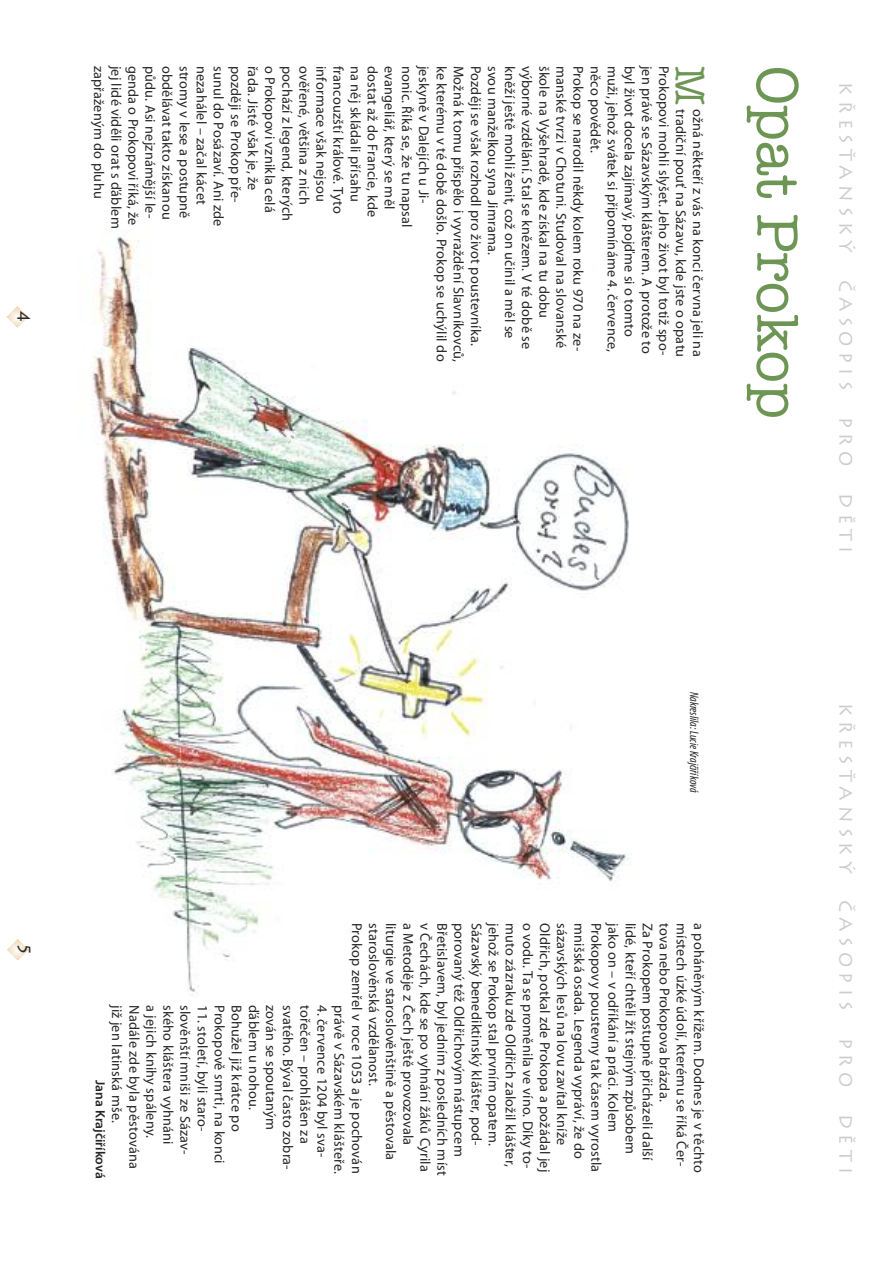
<style>
.page{position:relative;width:893px;height:1263px;background:#fff}
.page>*{position:absolute;margin:0;border:0;box-sizing:border-box;transform-origin:0 0}
.t1{font:60px "American Typewriter";color:#6d9655}
.t2{font:41.25px "American Typewriter";color:#6d9655}
.t3{font:18px "Lithos Pro";letter-spacing:.3em;color:#cdcdcd}
.t4{font:18px "Lithos Pro";color:#272627}
.t5{font:14.25px/17.1px "Myriad Pro";letter-spacing:.015em;color:#272627}
.t6{font:600 13.5px "Myriad Pro";color:#272627}
.t7{font:italic condensed 12.45px "Myriad Pro";color:#272627}
</style>
<div class="page">
<svg style="left:7px;top:939px;width:21px;height:21px"></svg>
<svg style="left:7px;top:306px;width:21px;height:22px"></svg>
<img style="left:92px;top:236px;width:537px;height:761px">
<p class="t4" style="left:34px;top:310px;width:14px;rotate:90deg">4</p>
<p class="t4" style="left:34px;top:943px;width:14px;rotate:90deg">5</p>
<p class="t5" style="left:431px;top:66px;width:164px;rotate:90deg">jeskyně v Dalejích u Ji&shy;nonic. Říká se, že tu napsal evangeliář, který se měl dostat až do Francie, kde na něj skládali přísahu francouzští králové. Tyto informace však nejsou ověřené, většina z nich pochází z legend, kterých o Prokopovi vznikla celá řada. Jisté však je, že později se Prokop pře&shy;sunul do Posázaví. Ani zde nezahálel – začal kácet stromy v lese a postupně obdělávat takto získanou půdu. Asi nejznámější le&shy;genda o Prokopovi říká, že jej lidé viděli orat s ďáblem zapřaženým do pluhu</p>
<h1 class="t1" style="left:812px;top:66px;width:355px;rotate:90deg">Opat Prokop</h1>
<p class="t5" style="left:654px;top:66px;width:290px;rotate:90deg">jen právě se Sázavským klášterem. A protože to</p>
<p class="t5" style="left:534px;top:66px;width:285px;rotate:90deg">výborné vzdělání. Stal se knězem. V té době se</p>
<p class="t5" style="left:552px;top:66px;width:254px;rotate:90deg">škole na Vyšehradě, kde získal na tu dobu</p>
<p class="t5" style="left:500px;top:66px;width:191px;rotate:90deg">svou manželkou syna Jimrama.</p>
<h2 class="t2" style="left:713px;top:66px;width:41px;rotate:90deg">M</h2>
<p class="t5" style="left:705px;top:109px;width:249px;rotate:90deg">ožná někteří z vás na konci června jeli na</p>
<p class="t5" style="left:466px;top:66px;width:298px;rotate:90deg">Možná k tomu přispělo i vyvraždění Slavníkovců,</p>
<p class="t5" style="left:637px;top:66px;width:273px;rotate:90deg">byl život docela zajímavý, pojďme si o tomto</p>
<p class="t5" style="left:620px;top:66px;width:288px;rotate:90deg">muži, jehož svátek si připomínáme 4. července,</p>
<p class="t5" style="left:603px;top:66px;width:89px;rotate:90deg">něco povědět.</p>
<p class="t5" style="left:569px;top:66px;width:284px;rotate:90deg">manské tvrzi v Chotuni. Studoval na slovanské</p>
<p class="t5" style="left:517px;top:66px;width:274px;rotate:90deg">kněží ještě mohli ženit, což on učinil a měl se</p>
<p class="t5" style="left:449px;top:66px;width:297px;rotate:90deg">ke kterému v té době došlo. Prokop se uchýlil do</p>
<p class="t5" style="left:671px;top:66px;width:291px;rotate:90deg">Prokopovi mohli slyšet. Jeho život byl totiž spo-</p>
<p class="t5" style="left:586px;top:66px;width:287px;rotate:90deg">Prokop se narodil někdy kolem roku 970 na ze-</p>
<p class="t5" style="left:483px;top:66px;width:282px;rotate:90deg">Později se však rozhodl pro život poustevníka.</p>
<p class="t5" style="left:688px;top:109px;width:250px;rotate:90deg">tradiční pouť na Sázavu, kde jste o opatu</p>
<p class="t3" style="left:856px;top:82px;width:172px;rotate:90deg">KŘESŤANSKÝ</p>
<p class="t3" style="left:856px;top:279px;width:112px;rotate:90deg">ČASOPIS</p>
<p class="t3" style="left:856px;top:417px;width:51px;rotate:90deg">PRO</p>
<p class="t3" style="left:856px;top:493px;width:61px;rotate:90deg">DĚTI</p>
<p class="t7" style="left:699px;top:691px;width:102px;rotate:90deg">Nakreslila: Lucie Krajčiříková</p>
<p class="t5" style="left:621px;top:923px;width:210px;rotate:90deg">jako on – v odříkání a práci. Kolem</p>
<p class="t5" style="left:501px;top:923px;width:224px;rotate:90deg">jehož se Prokop stal prvním opatem.</p>
<p class="t5" style="left:433px;top:923px;width:250px;rotate:90deg">v Čechách, kde se po vyhnání žáků Cyrila</p>
<p class="t5" style="left:672px;top:923px;width:180px;rotate:90deg">tova nebo Prokopova brázda.</p>
<p class="t5" style="left:655px;top:923px;width:239px;rotate:90deg">Za Prokopem postupně přicházeli další</p>
<p class="t5" style="left:706px;top:923px;width:251px;rotate:90deg">a poháněným křížem. Dodnes je v těchto</p>
<p class="t5" style="left:416px;top:923px;width:224px;rotate:90deg">a Metoděje z Čech ještě provozovala</p>
<p class="t5" style="left:552px;top:923px;width:251px;rotate:90deg">Oldřich, potkal zde Prokopa a požádal jej</p>
<p class="t5" style="left:535px;top:923px;width:247px;rotate:90deg">o vodu. Ta se proměnila ve víno. Díky to-</p>
<p class="t5" style="left:569px;top:923px;width:224px;rotate:90deg">sázavských lesů na lovu zavítal kníže</p>
<p class="t5" style="left:381px;top:923px;width:165px;rotate:90deg">staroslověnská vzdělanost.</p>
<p class="t5" style="left:484px;top:923px;width:224px;rotate:90deg">Sázavský benediktinský klášter, pod-</p>
<p class="t5" style="left:689px;top:923px;width:245px;rotate:90deg">místech úzké údolí, kterému se říká Čer-</p>
<p class="t5" style="left:587px;top:923px;width:238px;rotate:90deg">mnišská osada. Legenda vypráví, že do</p>
<p class="t5" style="left:518px;top:923px;width:245px;rotate:90deg">muto zázraku zde Oldřich založil klášter,</p>
<p class="t5" style="left:467px;top:923px;width:235px;rotate:90deg">porovaný též Oldřichovým nástupcem</p>
<p class="t5" style="left:638px;top:923px;width:233px;rotate:90deg">lidé, kteří chtěli žít stejným způsobem</p>
<p class="t5" style="left:398px;top:923px;width:239px;rotate:90deg">liturgie ve staroslověnštině a pěstovala</p>
<p class="t5" style="left:604px;top:923px;width:251px;rotate:90deg">Prokopovy poustevny tak časem vyrostla</p>
<p class="t5" style="left:450px;top:923px;width:254px;rotate:90deg">Břetislavem, byl jedním z posledních míst</p>
<p class="t5" style="left:364px;top:923px;width:252px;rotate:90deg">Prokop zemřel v roce 1053 a je pochován</p>
<p class="t5" style="left:210px;top:1005px;width:165px;rotate:90deg">11. století, byli staro&shy;slověnští mniši ze Sázav&shy;ského kláštera vyhnáni<br>a jejich knihy spáleny.<br>Nadále zde byla pěstována již jen latinská mše.</p>
<p class="t5" style="left:330px;top:1005px;width:166px;rotate:90deg">4. července 1204 byl sva&shy;tořečen – prohlášen za svatého. Býval často zobra&shy;zován se spoutaným ďáblem u nohou.<br>Bohužel již krátce po<br>Prokopově smrti, na konci</p>
<p class="t5" style="left:347px;top:1005px;width:170px;rotate:90deg">právě v Sázavském klášteře.</p>
<p class="t6" style="left:105px;top:1080px;width:100px;rotate:90deg">Jana Krajčiříková</p>
<p class="t3" style="left:856px;top:703px;width:172px;rotate:90deg">KŘESŤANSKÝ</p>
<p class="t3" style="left:856px;top:900px;width:112px;rotate:90deg">ČASOPIS</p>
<p class="t3" style="left:856px;top:1037px;width:51px;rotate:90deg">PRO</p>
<p class="t3" style="left:856px;top:1114px;width:61px;rotate:90deg">DĚTI</p>
</div>
